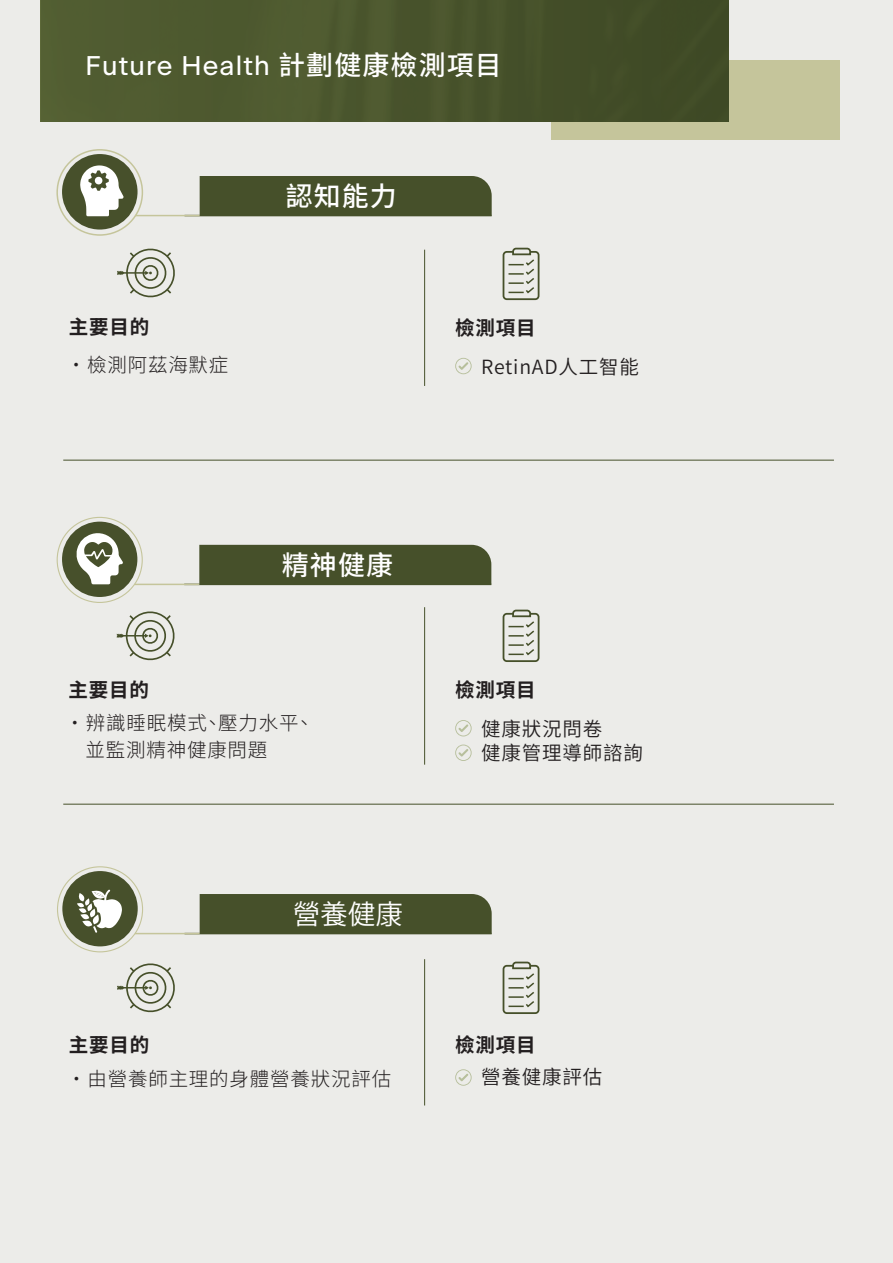
<style>
.page{position:relative;width:893px;height:1263px;background:#ecece9}
.page>*{position:absolute;margin:0;border:0;box-sizing:border-box;transform-origin:0 0}
.t1{font:27px "Beausite Classic";letter-spacing:.04em;color:#fff}
.t2{font:500 27px "Noto Sans TC";letter-spacing:.04em;color:#fff}
.t3{font:27px "Koz Go Pr 6 N";color:#fff}
.t4{font:300 19.5px/27px "Noto Sans TC";letter-spacing:.04em;color:#231f20}
.t5{font:600 19.5px/24px "Noto Sans CJ Ksc";letter-spacing:.04em;color:#231f20}
.t6{font:700 19.5px "Noto Sans TC";letter-spacing:.04em;color:#231f20}
.s1{font-family:"Noto Sans TC";font-weight:500}
</style>
<div class="page">
<svg style="left:117px;top:248px;width:58px;height:50px"></svg>
<hr style="left:424px;top:250px;width:1px;height:136px;background:#46502a">
<svg style="left:455px;top:720px;width:17px;height:16px"></svg>
<svg style="left:455px;top:744px;width:17px;height:17px"></svg>
<div style="left:503px;top:251px;width:36px;height:49px;border:2px solid #46502a;border-radius:3px"></div>
<svg style="left:508px;top:247px;width:28px;height:47px"></svg>
<svg style="left:455px;top:1069px;width:17px;height:17px"></svg>
<div style="left:62px;top:871px;width:76px;height:75px;background:#47502b;border-radius:50%"></div>
<svg style="left:77px;top:890px;width:45px;height:43px"></svg>
<div style="left:200px;top:894px;width:292px;height:39px;background:#46502a"></div>
<hr style="left:185px;top:933px;width:307px;height:1px;background:#46502a">
<hr style="left:135px;top:933px;width:65px;height:1px;background:#c5c59b">
<svg style="left:117px;top:963px;width:58px;height:50px"></svg>
<hr style="left:424px;top:959px;width:1px;height:146px;background:#46502a">
<div style="left:503px;top:965px;width:36px;height:49px;border:2px solid #46502a;border-radius:3px"></div>
<svg style="left:508px;top:961px;width:28px;height:47px"></svg>
<hr style="left:63px;top:804px;width:771px;height:1px;background:#46502a">
<hr style="left:63px;top:460px;width:771px;height:1px;background:#46502a">
<div style="left:551px;top:60px;width:289px;height:79px;background:#c5c59b"></div>
<img style="left:41px;top:0;width:687px;height:122px">
<div style="left:200px;top:176px;width:292px;height:39px;background:#46502a"></div>
<hr style="left:185px;top:215px;width:307px;height:1px;background:#46502a">
<hr style="left:135px;top:215px;width:65px;height:1px;background:#c5c59b">
<div style="left:62px;top:154px;width:76px;height:76px;background:#47502b;border-radius:50%"></div>
<div style="left:56px;top:149px;width:87px;height:87px;border:2px solid #c5c59b;border-radius:50%"></div>
<svg style="left:80px;top:165px;width:44px;height:51px"></svg>
<div style="left:95px;top:177px;width:7px;height:7px;background:#fff;border-radius:50%"></div>
<svg style="left:455px;top:358px;width:17px;height:16px"></svg>
<div style="left:62px;top:522px;width:75px;height:75px;background:#47502b;border-radius:50%"></div>
<svg style="left:76px;top:533px;width:47px;height:51px"></svg>
<div style="left:199px;top:545px;width:292px;height:39px;background:#46502a"></div>
<hr style="left:184px;top:584px;width:307px;height:1px;background:#46502a">
<hr style="left:135px;top:584px;width:64px;height:1px;background:#c5c59b">
<svg style="left:117px;top:611px;width:58px;height:50px"></svg>
<hr style="left:424px;top:607px;width:1px;height:158px;background:#46502a">
<div style="left:503px;top:613px;width:36px;height:49px;border:2px solid #46502a;border-radius:3px"></div>
<svg style="left:508px;top:609px;width:28px;height:47px"></svg>
<h1 class="t1" style="left:86px;top:45px;width:418px">Future Health <span class="s1">計劃健康檢測項目</span></h1>
<p class="t6" style="left:69px;top:316px;width:82px">主要目的</p>
<h1 class="t2" style="left:286px;top:181px;width:113px">認知能力</h1>
<p class="t6" style="left:455px;top:316px;width:82px">檢測項目</p>
<p class="t4" style="left:67px;top:352px;width:163px">· 檢測阿茲海默症</p>
<p class="t5" style="left:481px;top:355px;width:159px">RetinAD人工智能</p>
<h1 class="t2" style="left:282px;top:550px;width:113px">精神健康</h1>
<p class="t6" style="left:69px;top:678px;width:82px">主要目的</p>
<p class="t6" style="left:455px;top:678px;width:82px">檢測項目</p>
<p class="t4" style="left:86px;top:710px;width:230px;text-indent:-20px">· 辨識睡眠模式、壓力水平、並監測精神健康問題</p>
<h1 class="t3" style="left:293px;top:899px;width:111px">營養健康</h1>
<p class="t5" style="left:481px;top:718px;width:163px">健康狀況問卷<br>健康管理導師諮詢</p>
<p class="t6" style="left:69px;top:1033px;width:82px">主要目的</p>
<p class="t6" style="left:455px;top:1033px;width:82px">檢測項目</p>
<p class="t4" style="left:67px;top:1065px;width:326px">· 由營養師主理的身體營養狀況評估</p>
<p class="t5" style="left:481px;top:1065px;width:122px">營養健康評估</p>
</div>
